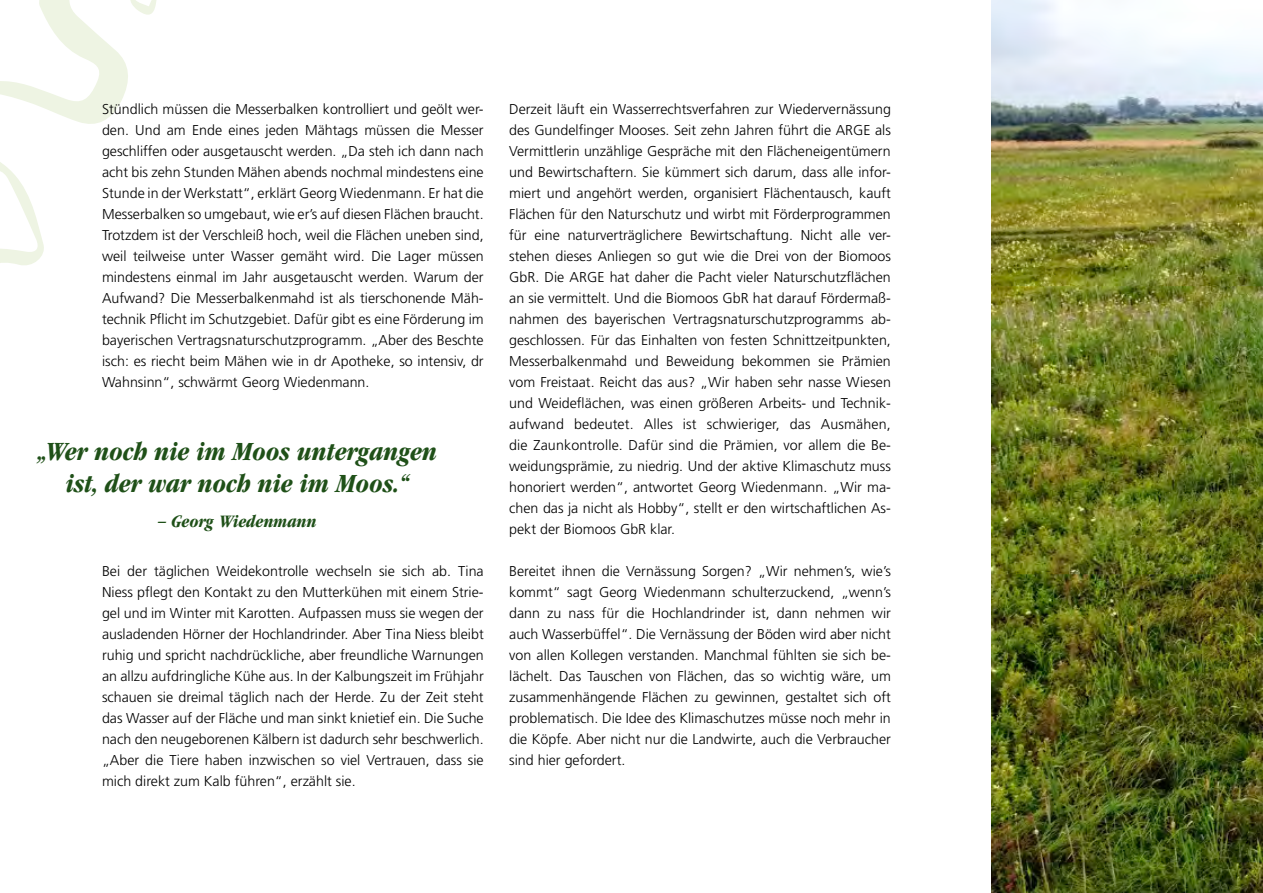
<style>
.page{position:relative;width:1263px;height:893px;background:#fff}
.page>*{position:absolute;margin:0;border:0;box-sizing:border-box;transform-origin:0 0}
.t1{font:27px/32.4px "Garam ITCSB Bol Con Ita";color:#1f5018;text-align:center}
.t2{font:18px "Garam ITCSB Bol Con Ita";color:#1f5018}
.LT_2-Sp{font:300 14.25px/21px "Frutiger LT Std";color:#000;text-align:justify}
</style>
<div class="page">
<svg style="left:0;top:0;width:128px;height:124px"></svg>
<svg style="left:0;top:162px;width:44px;height:103px"></svg>
<svg style="left:119px;top:0;width:38px;height:18px"></svg>
<img style="left:992px;top:0;width:271px;height:893px">
<p class="LT_2-Sp" style="left:102px;top:99px;width:383px">Stündlich müssen die Messerbalken kontrolliert und geölt wer&shy;den. Und am Ende eines jeden Mähtags müssen die Messer geschliffen oder ausgetauscht werden. „Da steh ich dann nach acht bis zehn Stunden Mähen abends nochmal mindestens eine Stunde in der Werkstatt“, erklärt Georg Wiedenmann. Er hat die Messerbalken so umgebaut, wie er’s auf diesen Flächen braucht.<br>Trotzdem ist der Verschleiß hoch, weil die Flächen uneben sind, weil teilweise unter Wasser gemäht wird. Die Lager müssen mindestens einmal im Jahr ausgetauscht werden. Warum der Aufwand? Die Messerbalkenmahd ist als tierschonende Mäh&shy;technik Pflicht im Schutzgebiet. Dafür gibt es eine Förderung im bayerischen Vertragsnaturschutzprogramm. „Aber des Beschte isch: es riecht beim Mähen wie in dr Apotheke, so intensiv, dr Wahnsinn“, schwärmt Georg Wiedenmann.</p>
<h1 class="t1" style="left:37px;top:436px;width:401px">„Wer noch nie im Moos untergangen ist, der war noch nie im Moos.“</h1>
<p class="t2" style="left:158px;top:512px;width:160px">– Georg Wiedenmann</p>
<p class="LT_2-Sp" style="left:102px;top:561px;width:383px">Bei der täglichen Weidekontrolle wechseln sie sich ab. Tina Niess pflegt den Kontakt zu den Mutterkühen mit einem Strie&shy;gel und im Winter mit Karotten. Aufpassen muss sie wegen der ausladenden Hörner der Hochlandrinder. Aber Tina Niess bleibt ruhig und spricht nachdrückliche, aber freundliche Warnungen an allzu aufdringliche Kühe aus. In der Kalbungszeit im Frühjahr schauen sie dreimal täglich nach der Herde. Zu der Zeit steht das Wasser auf der Fläche und man sinkt knietief ein. Die Suche nach den neugeborenen Kälbern ist dadurch sehr beschwerlich. „Aber die Tiere haben inzwischen so viel Vertrauen, dass sie mich direkt zum Kalb führen“, erzählt sie.</p>
<p class="LT_2-Sp" style="left:509px;top:99px;width:383px">Derzeit läuft ein Wasserrechtsverfahren zur Wiedervernässung des Gundelfinger Mooses. Seit zehn Jahren führt die ARGE als Vermittlerin unzählige Gespräche mit den Flächeneigentümern und Bewirtschaftern. Sie kümmert sich darum, dass alle infor&shy;miert und angehört werden, organisiert Flächentausch, kauft Flächen für den Naturschutz und wirbt mit Förderprogrammen für eine naturverträglichere Bewirtschaftung. Nicht alle ver&shy;stehen dieses Anliegen so gut wie die Drei von der Biomoos GbR. Die ARGE hat daher die Pacht vieler Naturschutzflächen an sie vermittelt. Und die Biomoos GbR hat darauf Fördermaß&shy;nahmen des bayerischen Vertragsnaturschutzprogramms ab&shy;geschlossen. Für das Einhalten von festen Schnittzeitpunkten, Messerbalkenmahd und Beweidung bekommen sie Prämien vom Freistaat. Reicht das aus? „Wir haben sehr nasse Wiesen und Weideflächen, was einen größeren Arbeits- und Technik&shy;aufwand bedeutet. Alles ist schwieriger, das Ausmähen, die Zaunkontrolle. Dafür sind die Prämien, vor allem die Be&shy;weidungsprämie, zu niedrig. Und der aktive Klimaschutz muss honoriert werden“, antwortet Georg Wiedenmann. „Wir ma&shy;chen das ja nicht als Hobby“, stellt er den wirtschaftlichen As&shy;pekt der Biomoos GbR klar.</p>
<p class="LT_2-Sp" style="left:509px;top:561px;width:383px">Bereitet ihnen die Vernässung Sorgen? „Wir nehmen’s, wie’s kommt“ sagt Georg Wiedenmann schulterzuckend, „wenn’s dann zu nass für die Hochlandrinder ist, dann nehmen wir auch Wasserbüffel“. Die Vernässung der Böden wird aber nicht von allen Kollegen verstanden. Manchmal fühlten sie sich be&shy;lächelt. Das Tauschen von Flächen, das so wichtig wäre, um zusammenhängende Flächen zu gewinnen, gestaltet sich oft problematisch. Die Idee des Klimaschutzes müsse noch mehr in die Köpfe. Aber nicht nur die Landwirte, auch die Verbraucher sind hier gefordert.</p>
</div>
